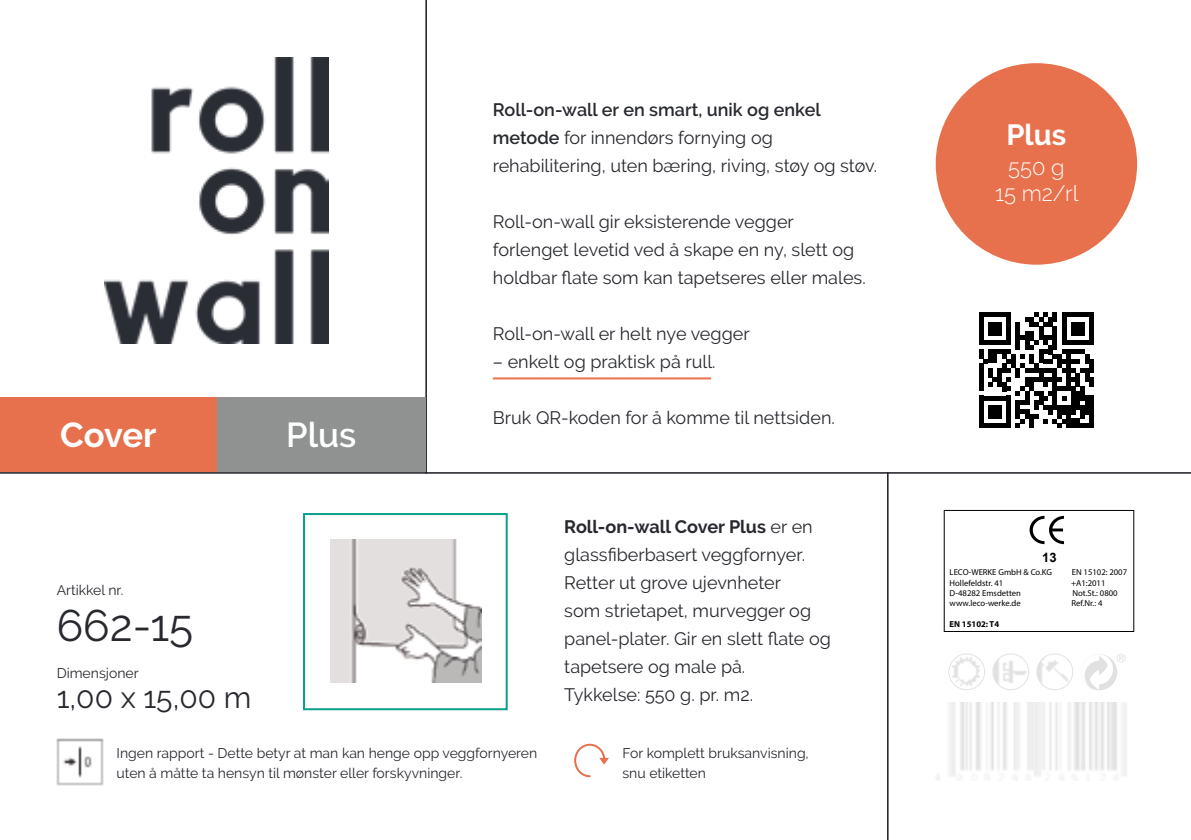
<style>
.page{position:relative;width:1191px;height:840px;background:#fff}
.page>*{position:absolute;margin:0;border:0;box-sizing:border-box;transform-origin:0 0}
.t1{font:47.8px "Notice Std";color:#000;scale:1.08 1}
.t2{font:44px "Raleway";color:#27292f}
.t3{font:700 34.6px "Raleway";letter-spacing:-.01em;color:#fff}
.t4{font:600 34.6px "Raleway";color:#fff}
.t5{font:30px "Raleway";color:#27292f}
.t6{font:700 29.2px "Raleway";color:#fff}
.t7{font:300 22px/26px "Raleway";color:#fff;text-align:center}
.t8{font:18px/28px "Raleway";color:#27292f}
.t9{font:14px/20px "Raleway";color:#27292f}
.t10{font:700 13px "Arial";color:#000}
.t11{font:8.6px "Myriad Pro";color:#000}
.t12{font:700 8.6px "Myriad Pro";color:#000}
.s1{font-weight:600}
.s2{font-weight:700}
</style>
<div class="page">
<img style="left:105px;top:58px;width:224px;height:285px">
<hr style="left:0;top:472px;width:1191px;height:1px;background:#27292f">
<hr style="left:425px;top:0;width:2px;height:473px;background:#27292f">
<hr style="left:887px;top:472px;width:1px;height:367px;background:#27292f">
<div style="left:943px;top:509px;width:191px;height:122px;border:1px solid #000"></div>
<svg style="left:1084px;top:653px;width:41px;height:37px"></svg>
<img style="left:950px;top:655px;width:32px;height:32px">
<div style="left:948px;top:653px;width:37px;height:36px;border:1px solid #000;border-radius:50%"></div>
<img style="left:994px;top:655px;width:32px;height:32px">
<div style="left:992px;top:653px;width:37px;height:36px;border:1px solid #000;border-radius:50%"></div>
<img style="left:1038px;top:655px;width:33px;height:32px">
<div style="left:1036px;top:653px;width:37px;height:36px;border:1px solid #000;border-radius:50%"></div>
<img style="left:936px;top:702px;width:191px;height:78px">
<svg style="left:574px;top:743px;width:35px;height:34px"></svg>
<img style="left:330px;top:539px;width:151px;height:143px">
<div style="left:303px;top:512px;width:205px;height:197px;border:2px solid #0ba088"></div>
<div style="left:935px;top:63px;width:202px;height:201px;background:#e8714d;border-radius:50%"></div>
<hr style="left:493px;top:377px;width:218px;height:2px;background:#e8714d">
<img style="left:56px;top:738px;width:48px;height:47px">
<div style="left:978px;top:312px;width:5px;height:28px;background:#000"></div>
<hr style="left:988px;top:321px;width:4px;height:14px;background:#000">
<div style="left:992px;top:321px;width:5px;height:14px;background:#000"></div>
<hr style="left:997px;top:321px;width:4px;height:14px;background:#000">
<svg style="left:983px;top:312px;width:23px;height:5px"></svg>
<div style="left:1006px;top:312px;width:5px;height:28px;background:#000"></div>
<div style="left:1015px;top:321px;width:5px;height:19px;background:#000"></div>
<div style="left:1024px;top:331px;width:5px;height:9px;background:#000"></div>
<div style="left:1029px;top:331px;width:5px;height:9px;background:#000"></div>
<div style="left:1038px;top:326px;width:5px;height:14px;background:#000"></div>
<svg style="left:1025px;top:312px;width:27px;height:14px"></svg>
<div style="left:1052px;top:312px;width:5px;height:9px;background:#000"></div>
<div style="left:1052px;top:326px;width:5px;height:14px;background:#000"></div>
<div style="left:1061px;top:312px;width:5px;height:28px;background:#000"></div>
<hr style="left:1071px;top:321px;width:4px;height:14px;background:#000">
<div style="left:1075px;top:321px;width:5px;height:14px;background:#000"></div>
<hr style="left:1080px;top:321px;width:4px;height:14px;background:#000">
<svg style="left:1066px;top:312px;width:23px;height:5px"></svg>
<div style="left:1089px;top:312px;width:5px;height:28px;background:#000"></div>
<svg style="left:978px;top:335px;width:116px;height:93px"></svg>
<div style="left:1089px;top:363px;width:5px;height:9px;background:#000"></div>
<div style="left:1089px;top:377px;width:5px;height:9px;background:#000"></div>
<div style="left:1089px;top:395px;width:5px;height:10px;background:#000"></div>
<div style="left:1089px;top:405px;width:5px;height:13px;background:#000"></div>
<div style="left:1089px;top:418px;width:5px;height:10px;background:#000"></div>
<div style="left:0;top:396px;width:217px;height:75px;background:#e8714d"></div>
<div style="left:217px;top:396px;width:208px;height:75px;background:#8f9291"></div>
<h3 class="t3" style="left:60px;top:414px;width:98px">Cover</h3>
<h3 class="t4" style="left:286px;top:414px;width:72px">Plus</h3>
<p class="t9" style="left:57px;top:580px;width:68px">Artikkel nr.</p>
<h2 class="t2" style="left:57px;top:599px;width:138px">662-15</h2>
<p class="t9" style="left:57px;top:662px;width:83px">Dimensjoner</p>
<h3 class="t5" style="left:57px;top:679px;width:196px">1,00 x 15,00 m</h3>
<p class="t8" style="left:493px;top:95px;width:386px"><span class="s1">Roll-on-wall er en smart, unik og enkel metode</span> for innendørs fornying og rehabilitering, uten bæring, riving, støy og støv.</p>
<p class="t8" style="left:493px;top:207px;width:374px">Roll-on-wall gir eksisterende vegger forlenget levetid ved å skape en ny, slett og holdbar flate som kan tapetseres eller males.</p>
<p class="t8" style="left:493px;top:319px;width:258px">Roll-on-wall er helt nye vegger</p>
<p class="t8" style="left:493px;top:347px;width:224px">– enkelt og praktisk på rull.</p>
<p class="t8" style="left:493px;top:403px;width:343px">Bruk QR-koden for å komme til nettsiden.</p>
<p class="t8" style="left:564px;top:512px;width:268px"><span class="s2">Roll-on-wall Cover Plus</span> er en glassfiberbasert veggfornyer.<br>Retter ut grove ujevnheter<br>som strietapet, murvegger og panel-plater. Gir en slett flate og tapetsere og male på.<br>Tykkelse: 550 g. pr. m2.</p>
<p class="t9" style="left:117px;top:742px;width:422px">Ingen rapport - Dette betyr at man kan henge opp veggfornyeren uten å måtte ta hensyn til mønster eller forskyvninger.</p>
<p class="t9" style="left:622px;top:742px;width:188px">For komplett bruksanvisning, snu etiketten</p>
<h3 class="t6" style="left:1006px;top:117px;width:61px">Plus</h3>
<p class="t7" style="left:995px;top:154px;width:85px">550 g<br>15 m2/rl</p>
<h1 class="t1" style="left:1023px;top:503px;width:44px">z</h1>
<p class="t10" style="left:1042px;top:548px;width:16px">13</p>
<p class="t11" style="left:949px;top:566px;width:104px">LECO-WERKE GmbH &amp; Co.KG</p>
<p class="t11" style="left:1071px;top:566px;width:57px">EN 15102: 2007</p>
<p class="t11" style="left:949px;top:577px;width:55px">Hollefeldstr. 41</p>
<p class="t11" style="left:1071px;top:577px;width:36px">+A1:2011</p>
<p class="t11" style="left:949px;top:587px;width:73px">D-48282 Emsdetten</p>
<p class="t11" style="left:1072px;top:587px;width:47px">Not.St.: 0800</p>
<p class="t11" style="left:949px;top:598px;width:73px">www.leco-werke.de</p>
<p class="t11" style="left:1071px;top:598px;width:33px">Ref.Nr.: 4</p>
<p class="t12" style="left:949px;top:618px;width:51px">EN 15102: T4</p>
</div>
